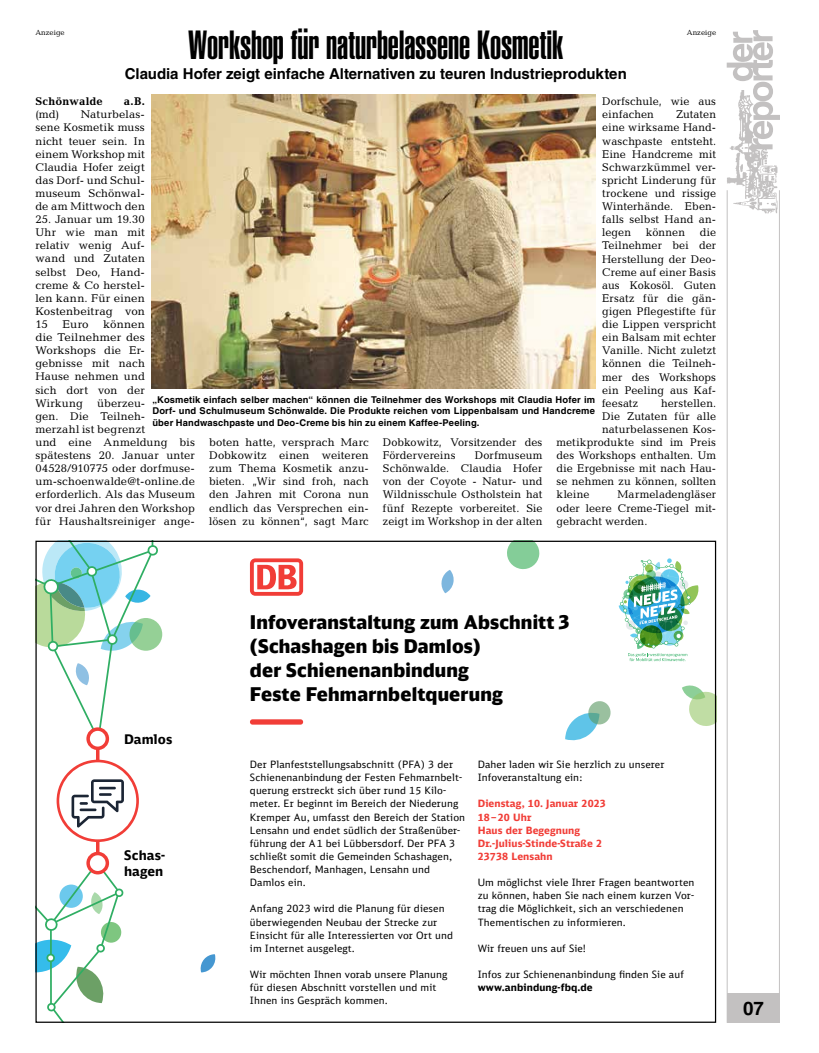
<style>
.page{position:relative;width:819px;height:1053px;background:#fff}
.page>*{position:absolute;margin:0;border:0;box-sizing:border-box;transform-origin:0 0}
.t1{font:40px "Helvetica LT Std Ultra Comp";letter-spacing:-.005em;color:#000}
.t2{font:300 18.75px/23.8px "DB Head";letter-spacing:.01em;color:#000}
.t3{font:700 18.75px "Helvetica LT Std";color:#000}
.t4{font:700 15px "Helvetica LT Std";letter-spacing:-.005em;color:#000}
.t5{font:700 13.12px/15.8px "DB Sans";letter-spacing:.01em;color:#000}
.t6{font:11.25px/13.1px "Candida Std";letter-spacing:.01em;color:#000;text-align:justify}
.t7{font:700 11.25px "Candida Std";letter-spacing:.015em;color:#000}
.t8{font:10px/13.1px "DB Sans";letter-spacing:.01em;color:#000}
.t9{font:700 10px/13.1px "DB Sans";letter-spacing:.01em;color:#f13d37}
.t10{font:700 9.38px/11.2px "Helvetica LT Std";letter-spacing:.015em;color:#000;text-align:justify}
.t11{font:7.5px "Candida Std";color:#000}
.s1{font-weight:700}
</style>
<div class="page">
<div style="left:726px;top:993px;width:53px;height:29px;background:#c3c1c1"></div>
<hr style="left:778px;top:190px;width:1px;height:832px;background:#c3c1c1">
<hr style="left:726px;top:190px;width:1px;height:832px;background:#c3c1c1">
<img style="left:726px;top:149px;width:52px;height:65px">
<svg style="left:726px;top:30px;width:54px;height:119px"></svg>
<svg style="left:507px;top:542px;width:33px;height:28px"></svg>
<svg style="left:441px;top:570px;width:13px;height:23px"></svg>
<svg style="left:682px;top:685px;width:32px;height:41px"></svg>
<svg style="left:200px;top:954px;width:16px;height:18px"></svg>
<svg style="left:565px;top:701px;width:46px;height:40px"></svg>
<svg style="left:129px;top:618px;width:33px;height:32px"></svg>
<hr style="left:96px;top:741px;width:3px;height:123px;background:#f13d37">
<svg style="left:37px;top:862px;width:87px;height:158px"></svg>
<svg style="left:37px;top:542px;width:123px;height:193px"></svg>
<svg style="left:88px;top:853px;width:19px;height:19px"></svg>
<div style="left:86px;top:851px;width:23px;height:23px;border:3px solid #f13d37;border-radius:50%"></div>
<svg style="left:88px;top:729px;width:19px;height:19px"></svg>
<div style="left:86px;top:727px;width:23px;height:23px;border:3px solid #f13d37;border-radius:50%"></div>
<svg style="left:250px;top:558px;width:53px;height:37px"></svg>
<svg style="left:618px;top:558px;width:80px;height:103px"></svg>
<div style="left:250px;top:719px;width:53px;height:5px;background:#f13d37;border-radius:3px"></div>
<svg style="left:57px;top:759px;width:82px;height:83px"></svg>
<hr style="left:80px;top:808px;width:16px;height:3px;background:#1b2534">
<img style="left:152px;top:95px;width:443px;height:293px">
<p class="t1" style="left:188px;top:22px;width:376px">Workshop für naturbelassene Kosmetik</p>
<p class="t4" style="left:125px;top:64px;width:503px">Claudia Hofer zeigt einfache Alternativen zu teuren Industrieprodukten</p>
<p class="t11" style="left:35px;top:28px;width:31px">Anzeige</p>
<p class="t11" style="left:686px;top:28px;width:31px">Anzeige</p>
<p class="t7" style="left:35px;top:95px;width:69px">Schönwalde</p>
<p class="t7" style="left:124px;top:95px;width:22px">a.B.</p>
<p class="t6" style="left:35px;top:108px;width:25px">(md)</p>
<p class="t6" style="left:602px;top:95px;width:115px">Dorfschule, wie aus einfachen</p>
<p class="t6" style="left:35px;top:108px;width:111px;text-indent:45px">Naturbelas&shy;sene Kosmetik muss nicht teuer sein. In einem Workshop mit Claudia Hofer zeigt das Dorf- und Schul&shy;museum Schönwal&shy;de am Mittwoch den</p>
<p class="t6" style="left:35px;top:213px;width:111px">25. Januar um 19.30<br>Uhr wie man mit relativ wenig Auf&shy;wand und Zutaten selbst Deo, Hand&shy;creme &amp; Co herstel&shy;len kann. Für einen Kostenbeitrag von 15</p>
<p class="t6" style="left:602px;top:108px;width:115px;text-indent:74px">Zutaten eine wirksame Hand&shy;waschpaste entsteht.<br>Eine Handcreme mit Schwarzkümmel ver&shy;spricht Linderung für trockene und rissige Winterhände. Eben&shy;falls selbst Hand an&shy;legen</p>
<p class="t6" style="left:602px;top:226px;width:115px;text-indent:98px">die Teilnehmer bei der Herstellung der Deo-Creme auf einer Basis aus Kokosöl. Guten Ersatz für die gän&shy;gigen Pflegestifte für die Lippen verspricht ein Balsam mit echter Vanille. Nicht zuletzt können die Teilneh&shy;mer des Workshops ein Peeling aus Kaf&shy;feesatz</p>
<p class="t6" style="left:645px;top:226px;width:41px">können</p>
<p class="t6" style="left:35px;top:318px;width:111px;text-indent:68px">können die Teilnehmer des Workshops die Er&shy;gebnisse mit nach Hause nehmen und sich dort von der Wirkung</p>
<p class="t6" style="left:63px;top:318px;width:28px">Euro</p>
<p class="t10" style="left:152px;top:394px;width:444px">„Kosmetik einfach selber machen“ können die Teilnehmer des Workshops mit Claudia Hofer im Dorf- und Schulmuseum Schönwalde. Die Produkte reichen vom Lippenbalsam und Handcreme über Handwaschpaste und Deo-Creme bis hin zu einem Kaffee-Peeling.</p>
<p class="t6" style="left:35px;top:396px;width:161px;text-align:left;text-indent:62px">überzeu-<br>gen. Die Teilneh-<br>merzahl ist begrenzt<br>und eine Anmeldung bis spätestens 20. Januar unter<br>04528/910775 oder dorfmuse&shy;um-schoenwalde@t-online.de erforderlich. Als das Museum vor drei Jahren den Workshop für Haushaltsreiniger ange-</p>
<p class="t6" style="left:661px;top:396px;width:56px">herstellen.</p>
<p class="t6" style="left:602px;top:409px;width:115px">Die Zutaten für alle</p>
<p class="t6" style="left:602px;top:422px;width:115px">naturbelassenen Kos-</p>
<p class="t6" style="left:556px;top:435px;width:161px">metikprodukte sind im Preis</p>
<p class="t6" style="left:556px;top:449px;width:161px">des Workshops enthalten. Um</p>
<p class="t6" style="left:556px;top:462px;width:161px">die Ergebnisse mit nach Hau-</p>
<p class="t6" style="left:556px;top:475px;width:161px">se nehmen zu können, sollten</p>
<p class="t6" style="left:556px;top:488px;width:34px">kleine</p>
<p class="t6" style="left:209px;top:435px;width:161px">boten hatte, versprach Marc Dobkowitz einen weiteren zum Thema Kosmetik anzu&shy;bieten. „Wir sind froh, nach den Jahren mit Corona nun endlich das Versprechen ein&shy;lösen zu können“, sagt Marc</p>
<p class="t6" style="left:383px;top:435px;width:161px">Dobkowitz, Vorsitzender des<br>Fördervereins</p>
<p class="t6" style="left:383px;top:449px;width:161px;text-indent:92px">Dorfmuseum Schönwalde. Claudia Hofer von der Coyote - Natur- und Wildnisschule Ostholstein hat fünf Rezepte vorbereitet. Sie zeigt im Workshop in der alten</p>
<p class="t6" style="left:556px;top:488px;width:161px;text-indent:61px">Marmeladengläser oder leere Creme-Tiegel mit&shy;gebracht werden.</p>
<p class="t5" style="left:124px;top:730px;width:50px">Damlos</p>
<p class="t5" style="left:124px;top:847px;width:42px">Schas&shy;hagen</p>
<p class="t2" style="left:250px;top:610px;width:321px">Infoveranstaltung zum Abschnitt 3 (Schashagen bis Damlos)<br>der Schienenanbindung<br>Feste Fehmarnbeltquerung</p>
<p class="t8" style="left:250px;top:757px;width:217px">Der Planfeststellungsabschnitt (PFA) 3 der Schienenanbindung der Festen Fehmarnbelt&shy;querung erstreckt sich über rund 15 Kilo&shy;meter. Er beginnt im Bereich der Niederung Kremper Au, umfasst den Bereich der Station Lensahn und endet südlich der Straßenüber&shy;führung der A1 bei Lübbersdorf. Der PFA 3 schließt somit die Gemeinden Schashagen, Beschendorf, Manhagen, Lensahn und Damlos ein.</p>
<p class="t8" style="left:250px;top:902px;width:204px">Anfang 2023 wird die Planung für diesen überwiegenden Neubau der Strecke zur Einsicht für alle Interessierten vor Ort und im Internet ausgelegt.</p>
<p class="t8" style="left:250px;top:967px;width:199px">Wir möchten Ihnen vorab unsere Planung für diesen Abschnitt vorstellen und mit<br>Ihnen ins Gespräch kommen.</p>
<p class="t8" style="left:477px;top:757px;width:188px">Daher laden wir Sie herzlich zu unserer<br>Infoveranstaltung ein:</p>
<p class="t9" style="left:477px;top:796px;width:130px">Dienstag, 10. Januar 2023<br>18–20 Uhr<br>Haus der Begegnung<br>Dr.-Julius-Stinde-Straße 2<br>23738 Lensahn</p>
<p class="t8" style="left:477px;top:875px;width:218px">Um möglichst viele Ihrer Fragen beantworten zu können, haben Sie nach einem kurzen Vor&shy;trag die Möglichkeit, sich an verschiedenen Thementischen zu informieren.</p>
<p class="t8" style="left:477px;top:941px;width:110px">Wir freuen uns auf Sie!</p>
<p class="t8" style="left:477px;top:967px;width:208px">Infos zur Schienenanbindung finden Sie auf <span class="s1">www.anbindung-fbq.de</span></p>
<p class="t3" style="left:743px;top:996px;width:22px">07</p>
</div>
